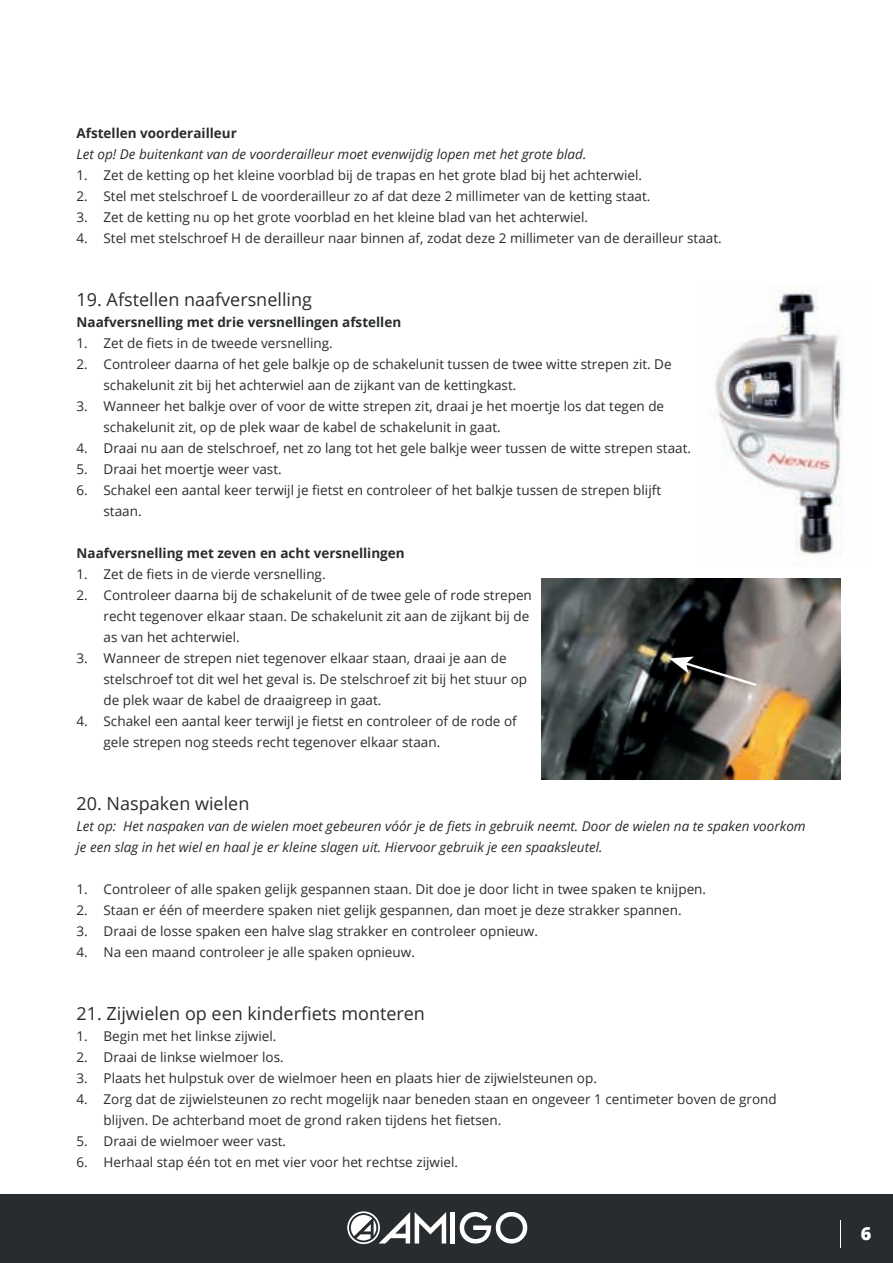
<style>
.page{position:relative;width:893px;height:1263px;background:#fff}
.page>*{position:absolute;margin:0;border:0;box-sizing:border-box;transform-origin:0 0}
.t1{font:18px "Open Sans";color:#292c2f}
.t2{font:800 18px "Open Sans";color:#fff}
.t3{font:13.5px/21px "Open Sans";color:#292c2f}
.t4{font:italic 13.5px/21px "Open Sans";color:#292c2f}
.t5{font:700 13.5px "Open Sans";color:#292c2f}
</style>
<div class="page">
<div style="left:0;top:1194px;width:893px;height:69px;background:#292c2f"></div>
<hr style="left:451px;top:1212px;width:4px;height:31px;background:#fff">
<svg style="left:460px;top:1212px;width:67px;height:31px"></svg>
<svg style="left:347px;top:1211px;width:99px;height:33px"></svg>
<svg style="left:840px;top:1220px;width:1px;height:28px"></svg>
<img style="left:714px;top:286px;width:129px;height:269px">
<img style="left:542px;top:578px;width:298px;height:201px">
<svg style="left:669px;top:657px;width:87px;height:29px;background:#5a5654"></svg>
<p class="t5" style="left:77px;top:123px;width:162px">Afstellen voorderailleur</p>
<p class="t4" style="left:77px;top:143px;width:511px">Let op! De buitenkant van de voorderailleur moet evenwijdig lopen met het grote blad.</p>
<p class="t3" style="left:77px;top:166px;width:567px">1. Zet de ketting op het kleine voorblad bij de trapas en het grote blad bij het achterwiel.</p>
<p class="t3" style="left:77px;top:187px;width:575px">2. Stel met stelschroef L de voorderailleur zo af dat deze 2 millimeter van de ketting staat.</p>
<p class="t3" style="left:77px;top:208px;width:513px">3. Zet de ketting nu op het grote voorblad en het kleine blad van het achterwiel.</p>
<p class="t3" style="left:77px;top:229px;width:647px">4. Stel met stelschroef H de derailleur naar binnen af, zodat deze 2 millimeter van de derailleur staat.</p>
<h1 class="t1" style="left:77px;top:292px;width:237px">19. Afstellen naafversnelling</h1>
<p class="t5" style="left:77px;top:312px;width:326px">Naafversnelling met drie versnellingen afstellen</p>
<p class="t3" style="left:77px;top:334px;width:258px">1. Zet de fiets in de tweede versnelling.</p>
<p class="t3" style="left:104px;top:355px;width:570px;text-indent:-27px">2. Controleer daarna of het gele balkje op de schakelunit tussen de twee witte strepen zit. De schakelunit zit bij het achterwiel aan de zijkant van de kettingkast.</p>
<p class="t3" style="left:104px;top:397px;width:562px;text-indent:-27px">3. Wanneer het balkje over of voor de witte strepen zit, draai je het moertje los dat tegen de schakelunit zit, op de plek waar de kabel de schakelunit in gaat.</p>
<p class="t3" style="left:77px;top:439px;width:616px">4. Draai nu aan de stelschroef, net zo lang tot het gele balkje weer tussen de witte strepen staat.</p>
<p class="t3" style="left:77px;top:460px;width:207px">5. Draai het moertje weer vast.</p>
<p class="t3" style="left:104px;top:481px;width:559px;text-indent:-27px">6. Schakel een aantal keer terwijl je fietst en controleer of het balkje tussen de strepen blijft staan.</p>
<p class="t5" style="left:77px;top:544px;width:330px">Naafversnelling met zeven en acht versnellingen</p>
<p class="t3" style="left:77px;top:565px;width:251px">1. Zet de fiets in de vierde versnelling.</p>
<p class="t3" style="left:104px;top:586px;width:430px;text-indent:-27px">2. Controleer daarna bij de schakelunit of de twee gele of rode strepen recht tegenover elkaar staan. De schakelunit zit aan de zijkant bij de as van het achterwiel.</p>
<p class="t3" style="left:104px;top:649px;width:425px;text-indent:-27px">3. Wanneer de strepen niet tegenover elkaar staan, draai je aan de stelschroef tot dit wel het geval is. De stelschroef zit bij het stuur op de plek waar de kabel de draaigreep in gaat.</p>
<p class="t3" style="left:104px;top:712px;width:415px;text-indent:-27px">4. Schakel een aantal keer terwijl je fietst en controleer of de rode of gele strepen nog steeds recht tegenover elkaar staan.</p>
<h1 class="t1" style="left:77px;top:796px;width:174px">20. Naspaken wielen</h1>
<p class="t4" style="left:77px;top:815px;width:731px">Let op: Het naspaken van de wielen moet gebeuren vóór je de fiets in gebruik neemt. Door de wielen na te spaken voorkom je een slag in het wiel en haal je er kleine slagen uit. Hiervoor gebruik je een spaaksleutel.</p>
<p class="t3" style="left:77px;top:880px;width:631px">1. Controleer of alle spaken gelijk gespannen staan. Dit doe je door licht in twee spaken te knijpen.</p>
<p class="t3" style="left:77px;top:901px;width:607px">2. Staan er één of meerdere spaken niet gelijk gespannen, dan moet je deze strakker spannen.</p>
<p class="t3" style="left:77px;top:922px;width:463px">3. Draai de losse spaken een halve slag strakker en controleer opnieuw.</p>
<p class="t3" style="left:77px;top:943px;width:340px">4. Na een maand controleer je alle spaken opnieuw.</p>
<h1 class="t1" style="left:77px;top:1001px;width:350px">21. Zijwielen op een kinderfiets monteren</h1>
<p class="t3" style="left:77px;top:1027px;width:201px">1. Begin met het linkse zijwiel.</p>
<p class="t3" style="left:77px;top:1048px;width:209px">2. Draai de linkse wielmoer los.</p>
<p class="t3" style="left:77px;top:1069px;width:522px">3. Plaats het hulpstuk over de wielmoer heen en plaats hier de zijwielsteunen op.</p>
<p class="t3" style="left:104px;top:1090px;width:675px;text-indent:-27px">4. Zorg dat de zijwielsteunen zo recht mogelijk naar beneden staan en ongeveer 1 centimeter boven de grond blijven. De achterband moet de grond raken tijdens het fietsen.</p>
<p class="t3" style="left:77px;top:1132px;width:211px">5. Draai de wielmoer weer vast.</p>
<p class="t3" style="left:77px;top:1153px;width:383px">6. Herhaal stap één tot en met vier voor het rechtse zijwiel.</p>
<h1 class="t2" style="left:861px;top:1224px;width:12px">6</h1>
</div>
